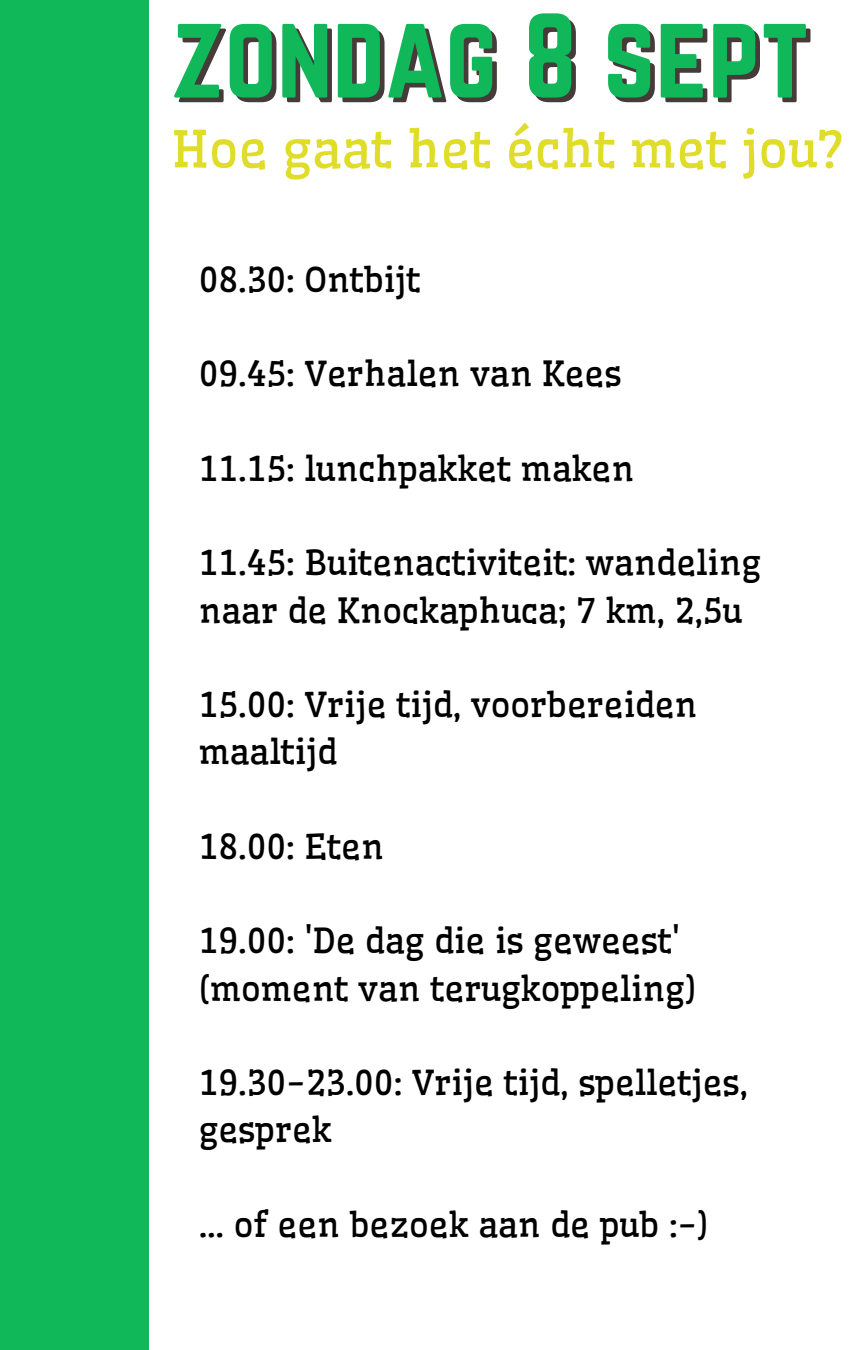
<style>
.page{position:relative;width:864px;height:1350px;background:#fff}
.page>*{position:absolute;margin:0;border:0;box-sizing:border-box;transform-origin:0 0}
.t1{font:105.3px "Norwester";color:#11b859}
.t2{font:50.62px "Wellfleet";color:#dfdd29}
.t3{font:33.98px/47.2px "Wellfleet";color:#000}
</style>
<div class="page">
<div style="left:0;top:0;width:148px;height:1350px;background:#11b859"></div>
<h2 class="t1" style="left:171px;top:-8px;width:640px">ZONDAG 8 SEPT</h2>
<h1 class="t2" style="left:171px;top:118px;width:673px">Hoe gaat het écht met jou?</h1>
<p class="t3" style="left:199px;top:256px;width:223px">08.30: Ontbijt</p>
<p class="t3" style="left:199px;top:350px;width:424px">09.45: Verhalen van Kees</p>
<p class="t3" style="left:199px;top:445px;width:437px">11.15: lunchpakket maken</p>
<p class="t3" style="left:199px;top:539px;width:564px">11.45: Buitenactiviteit: wandeling</p>
<p class="t3" style="left:199px;top:587px;width:545px">naar de Knockaphuca; 7 km, 2,5u</p>
<p class="t3" style="left:199px;top:681px;width:500px">15.00: Vrije tijd, voorbereiden maaltijd</p>
<p class="t3" style="left:199px;top:823px;width:187px">18.00: Eten</p>
<p class="t3" style="left:199px;top:917px;width:483px">19.00: 'De dag die is geweest'</p>
<p class="t3" style="left:199px;top:965px;width:499px">(moment van terugkoppeling)</p>
<p class="t3" style="left:199px;top:1059px;width:551px">19.30-23.00: Vrije tijd, spelletjes, gesprek</p>
<p class="t3" style="left:199px;top:1201px;width:511px">... of een bezoek aan de pub :-)</p>
</div>
